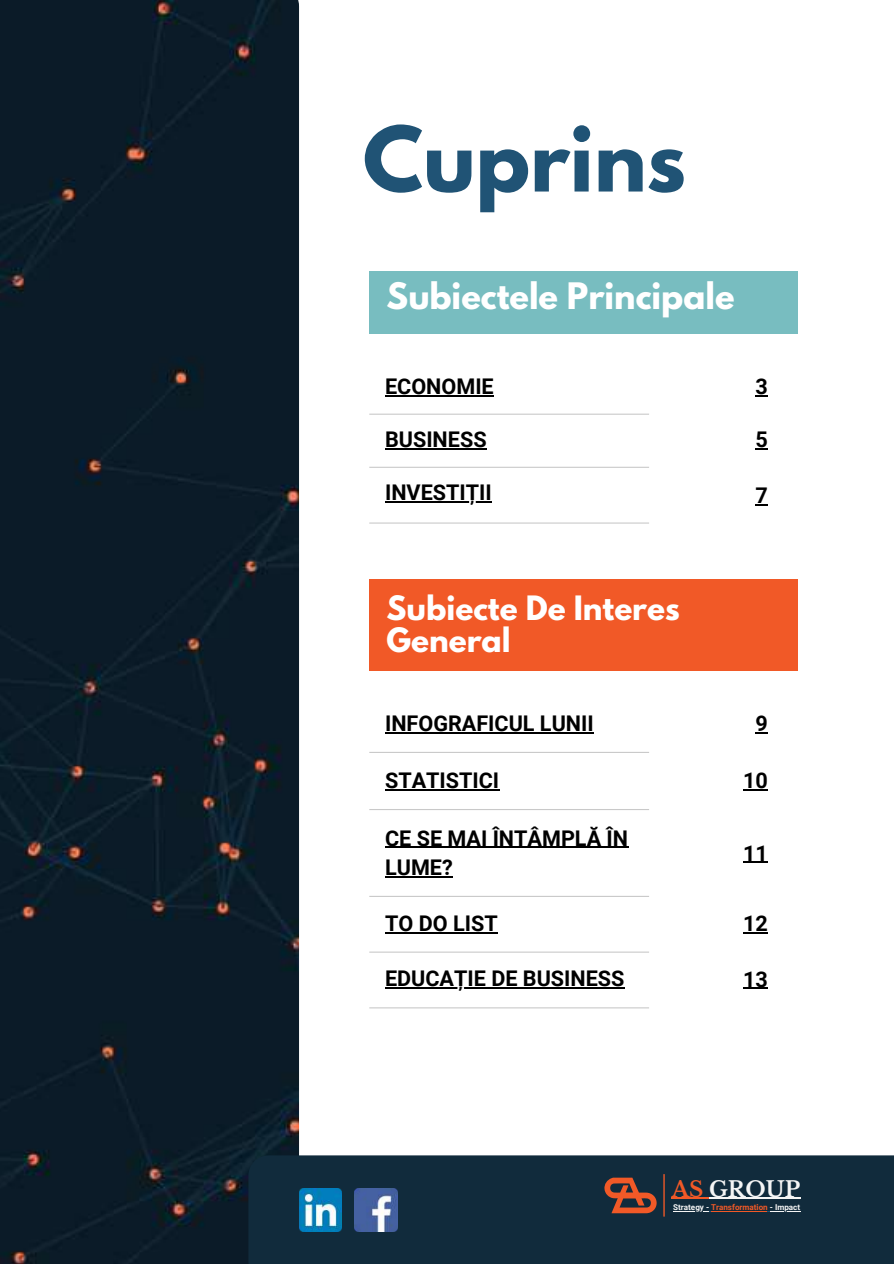
<style>
.page{position:relative;width:894px;height:1264px;background:#fff}
.page>*{position:absolute;margin:0;border:0;box-sizing:border-box;transform-origin:0 0}
.t1{font:700 79.8px "League Spartan";color:#205375}
.t2{font:700 32.25px "League Spartan";color:#fff}
.t3{font:700 29.7px/32.8px "League Spartan";color:#fff}
.t4{font:700 21.6px/29.4px "Roboto";color:#000}
.t5{font:700 21.45px "Libre Baskerville";color:#f5f5f5}
.t6{font:700 8.1px "Roboto";color:#f5f5f5}
.s1{color:#f15927}
</style>
<div class="page">
<div style="left:369px;top:271px;width:428px;height:63px;background:#78bdc0"></div>
<div style="left:369px;top:579px;width:428px;height:91px;background:#f15927"></div>
<hr style="left:369px;top:413px;width:280px;height:2px;background:#a6a6a6">
<hr style="left:369px;top:467px;width:280px;height:1px;background:#a6a6a6">
<hr style="left:369px;top:751px;width:280px;height:2px;background:#a6a6a6">
<hr style="left:369px;top:809px;width:280px;height:1px;background:#a6a6a6">
<hr style="left:369px;top:522px;width:280px;height:1px;background:#a6a6a6">
<hr style="left:369px;top:895px;width:280px;height:2px;background:#a6a6a6">
<hr style="left:369px;top:951px;width:280px;height:1px;background:#a6a6a6">
<hr style="left:369px;top:1007px;width:280px;height:1px;background:#a6a6a6">
<img style="left:0;top:0;width:299px;height:1263px">
<div style="left:248px;top:1155px;width:645px;height:108px;background:#112b3c"></div>
<svg style="left:604px;top:1177px;width:52px;height:36px;background:#7f4131"></svg>
<hr style="left:671px;top:1197px;width:37px;height:1px;background:#f15927">
<hr style="left:708px;top:1197px;width:91px;height:1px;background:#f5f5f5">
<hr style="left:663px;top:1174px;width:1px;height:42px;background:#f15927">
<hr style="left:673px;top:1210px;width:36px;height:1px;background:#f5f5f5">
<hr style="left:711px;top:1210px;width:56px;height:1px;background:#f15927">
<hr style="left:769px;top:1210px;width:31px;height:1px;background:#f5f5f5">
<hr style="left:385px;top:395px;width:108px;height:1px;background:#000">
<svg style="left:755px;top:395px;width:12px;height:1px"></svg>
<hr style="left:385px;top:448px;width:101px;height:1px;background:#000">
<svg style="left:755px;top:448px;width:12px;height:1px"></svg>
<hr style="left:385px;top:732px;width:208px;height:1px;background:#000">
<svg style="left:755px;top:732px;width:12px;height:1px"></svg>
<hr style="left:385px;top:789px;width:114px;height:1px;background:#000">
<svg style="left:743px;top:789px;width:24px;height:1px"></svg>
<hr style="left:385px;top:501px;width:106px;height:1px;background:#000">
<svg style="left:755px;top:504px;width:12px;height:1px"></svg>
<hr style="left:385px;top:846px;width:243px;height:2px;background:#000">
<hr style="left:385px;top:876px;width:67px;height:1px;background:#000">
<svg style="left:743px;top:861px;width:24px;height:1px"></svg>
<hr style="left:385px;top:931px;width:112px;height:2px;background:#000">
<svg style="left:743px;top:932px;width:24px;height:1px"></svg>
<hr style="left:385px;top:987px;width:239px;height:1px;background:#000">
<svg style="left:743px;top:987px;width:24px;height:1px"></svg>
<img style="left:354px;top:1188px;width:43px;height:43px">
<img style="left:299px;top:1188px;width:43px;height:43px">
<h1 class="t1" style="left:363px;top:120px;width:324px">Cuprins</h1>
<h2 class="t2" style="left:386px;top:280px;width:349px">Subiectele Principale</h2>
<p class="t4" style="left:385px;top:372px;width:110px">ECONOMIE</p>
<p class="t4" style="left:755px;top:372px;width:14px">3</p>
<p class="t4" style="left:385px;top:425px;width:103px">BUSINESS</p>
<p class="t4" style="left:755px;top:425px;width:14px">5</p>
<p class="t4" style="left:385px;top:478px;width:108px">INVESTIȚII</p>
<p class="t4" style="left:755px;top:481px;width:14px">7</p>
<h3 class="t3" style="left:386px;top:595px;width:294px">Subiecte De Interes<br>General</h3>
<p class="t4" style="left:385px;top:709px;width:210px">INFOGRAFICUL LUNII</p>
<p class="t4" style="left:755px;top:709px;width:14px">9</p>
<p class="t4" style="left:385px;top:766px;width:116px">STATISTICI</p>
<p class="t4" style="left:742px;top:766px;width:26px">10</p>
<p class="t4" style="left:385px;top:823px;width:244px">CE SE MAI ÎNTÂMPLĂ ÎN<br>LUME?</p>
<p class="t4" style="left:742px;top:838px;width:26px">11</p>
<p class="t4" style="left:385px;top:908px;width:114px">TO DO LIST</p>
<p class="t4" style="left:742px;top:908px;width:26px">12</p>
<p class="t4" style="left:385px;top:964px;width:241px">EDUCAȚIE DE BUSINESS</p>
<p class="t4" style="left:742px;top:964px;width:26px">13</p>
<p class="t5" style="left:671px;top:1175px;width:130px"><span class="s1">AS</span> GROUP</p>
<p class="t6" style="left:673px;top:1202px;width:128px">Strategy - <span class="s1">Transformation</span> - Impact</p>
</div>
